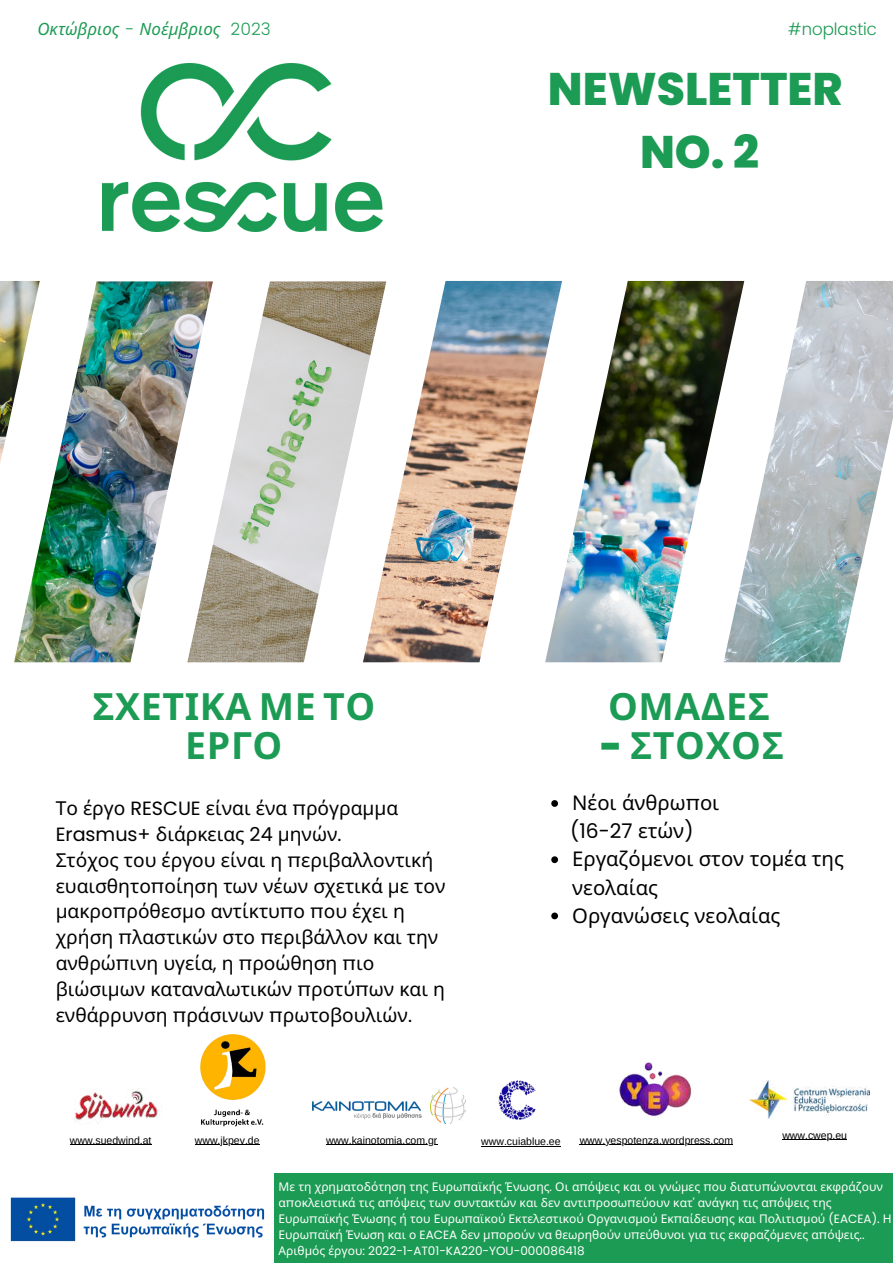
<style>
.page{position:relative;width:893px;height:1264px;background:#fff}
.page>*{position:absolute;margin:0;border:0;box-sizing:border-box;transform-origin:0 0}
.t1{font:800 45.6px/63px "Poppins";color:#1c9b54;text-align:center}
.t2{font:700 37.5px/38.2px "Noto Sans";letter-spacing:.015em;color:#1c9b54;text-align:center}
.t3{font:20.25px/28px "Noto Sans";color:#000}
.t4{font:20.25px "Poppins";color:#000}
.t5{font:19.2px/25.8px "Noto Sans";color:#000}
.t6{font:italic 16.95px "Noto Sans";color:#1c9b54}
.t7{font:300 16.95px "Poppins";color:#1c9b54}
.t8{font:12px/16px "Noto Sans";color:#fff}
.t9{font:12px "Poppins";color:#fff}
.t10{font:10.5px "Arimo";color:#000}
.s1{font-family:"Poppins";font-weight:300;font-style:normal}
.s2{font-family:"Poppins";font-weight:900}
.s3{font-family:"Poppins"}
.s4{font-family:"Noto Sans"}
</style>
<div class="page">
<img style="left:102px;top:64px;width:280px;height:167px">
<img style="left:213px;top:281px;width:150px;height:381px">
<img style="left:40px;top:281px;width:173px;height:381px">
<img style="left:363px;top:281px;width:182px;height:381px">
<img style="left:545px;top:281px;width:178px;height:381px">
<img style="left:723px;top:281px;width:169px;height:381px">
<img style="left:0;top:281px;width:40px;height:381px">
<img style="left:749px;top:1080px;width:120px;height:38px">
<img style="left:498px;top:1080px;width:38px;height:40px">
<img style="left:74px;top:1088px;width:86px;height:36px">
<img style="left:312px;top:1087px;width:153px;height:36px">
<img style="left:200px;top:1034px;width:66px;height:93px">
<img style="left:619px;top:1062px;width:73px;height:55px">
<div style="left:274px;top:1173px;width:618px;height:89px;background:#1c9b54"></div>
<img style="left:10px;top:1197px;width:255px;height:45px">
<svg style="left:551px;top:800px;width:7px;height:6px"></svg>
<svg style="left:551px;top:856px;width:7px;height:7px"></svg>
<svg style="left:551px;top:912px;width:7px;height:7px"></svg>
<hr style="left:70px;top:1144px;width:81px;height:1px;background:#000">
<hr style="left:195px;top:1144px;width:64px;height:1px;background:#000">
<hr style="left:326px;top:1144px;width:111px;height:1px;background:#000">
<hr style="left:782px;top:1139px;width:65px;height:1px;background:#000">
<hr style="left:579px;top:1144px;width:154px;height:1px;background:#000">
<hr style="left:481px;top:1145px;width:79px;height:1px;background:#000">
<h3 class="t6" style="left:37px;top:17px;width:235px">Οκτώβριος <span class="s1">-</span> Νοέμβριος <span class="s1">2023</span></h3>
<h3 class="t7" style="left:787px;top:17px;width:91px">#noplastic</h3>
<h1 class="t1" style="left:548px;top:58px;width:296px">NEWSLETTER<br>NO. 2</h1>
<h2 class="t2" style="left:92px;top:688px;width:284px">ΣΧΕΤΙΚΑ ΜΕ ΤΟ<br>ΕΡΓΟ</h2>
<h2 class="t2" style="left:608px;top:688px;width:163px">ΟΜΑΔΕΣ</h2>
<h2 class="t2" style="left:601px;top:726px;width:184px"><span class="s2">-</span> ΣΤΟΧΟΣ</h2>
<h3 class="t3" style="left:572px;top:789px;width:149px">Νέοι άνθρω<span class="s3">π</span>οι</h3>
<h3 class="t3" style="left:572px;top:845px;width:273px">Εργαζόμενοι στον τομέα της νεολαίας<br>Οργανώσεις νεολαίας</h3>
<p class="t5" style="left:56px;top:795px;width:391px">Το έργο <span class="s3">RESCUE</span> είναι ένα <span class="s3">π</span>ρόγραμμα <span class="s3">Erasmus+</span> διάρκειας <span class="s3">24</span> μηνών<span class="s3">.<br></span>Στόχος του έργου είναι η <span class="s3">π</span>εριβαλλοντική ευαισθητο<span class="s3">π</span>οίηση των νέων σχετικά με τον μακρο<span class="s3">π</span>ρόθεσμο αντίκτυ<span class="s3">π</span>ο <span class="s3">π</span>ου έχει η χρήση <span class="s3">π</span>λαστικών στο <span class="s3">π</span>εριβάλλον και την ανθρώ<span class="s3">π</span>ινη υγεία<span class="s3">,</span> η <span class="s3">π</span>ροώθηση <span class="s3">π</span>ιο βιώσιμων καταναλωτικών <span class="s3">π</span>ροτύ<span class="s3">π</span>ων και η ενθάρρυνση <span class="s3">π</span>ράσινων <span class="s3">π</span>ρωτοβουλιών<span class="s3">.</span></p>
<h3 class="t4" style="left:570px;top:819px;width:125px">(16-27 <span class="s4">ετών</span>)</h3>
<p class="t10" style="left:70px;top:1133px;width:83px">www.suedwind.at</p>
<p class="t10" style="left:195px;top:1133px;width:66px">www.jkpev.de</p>
<p class="t10" style="left:326px;top:1133px;width:113px">www.kainotomia.com.gr</p>
<p class="t10" style="left:782px;top:1128px;width:66px">www.cwep.eu</p>
<p class="t10" style="left:481px;top:1134px;width:81px">www.cuiablue.ee</p>
<p class="t10" style="left:579px;top:1133px;width:155px">www.yespotenza.wordpress.com</p>
<p class="t8" style="left:278px;top:1178px;width:614px">Με τη χρηματοδότηση της Ευρω<span class="s3">π</span>αϊκής Ένωσης<span class="s3">.</span> Οι α<span class="s3">π</span>όψεις και οι γνώμες <span class="s3">π</span>ου διατυ<span class="s3">π</span>ώνονται εκφράζουν α<span class="s3">π</span>οκλειστικά τις α<span class="s3">π</span>όψεις των συντακτών και δεν αντι<span class="s3">π</span>ροσω<span class="s3">π</span>εύουν κατ<span class="s3">'</span> ανάγκη τις α<span class="s3">π</span>όψεις της Ευρω<span class="s3">π</span>αϊκής Ένωσης ή του Ευρω<span class="s3">π</span>αϊκού Εκτελεστικού Οργανισμού Εκ<span class="s3">π</span>αίδευσης και Πολιτισμού <span class="s3">(EACEA).</span> Η Ευρω<span class="s3">π</span>αϊκή Ένωση και ο <span class="s3">EACEA</span> δεν μ<span class="s3">π</span>ορούν να θεωρηθούν υ<span class="s3">π</span>εύθυνοι για τις εκφραζόμενες α<span class="s3">π</span>όψεις<span class="s3">..</span></p>
<p class="t9" style="left:278px;top:1243px;width:307px"><span class="s4">Αριθμός έργου</span>: 2022-1-AT01-KA220-YOU-000086418</p>
</div>
